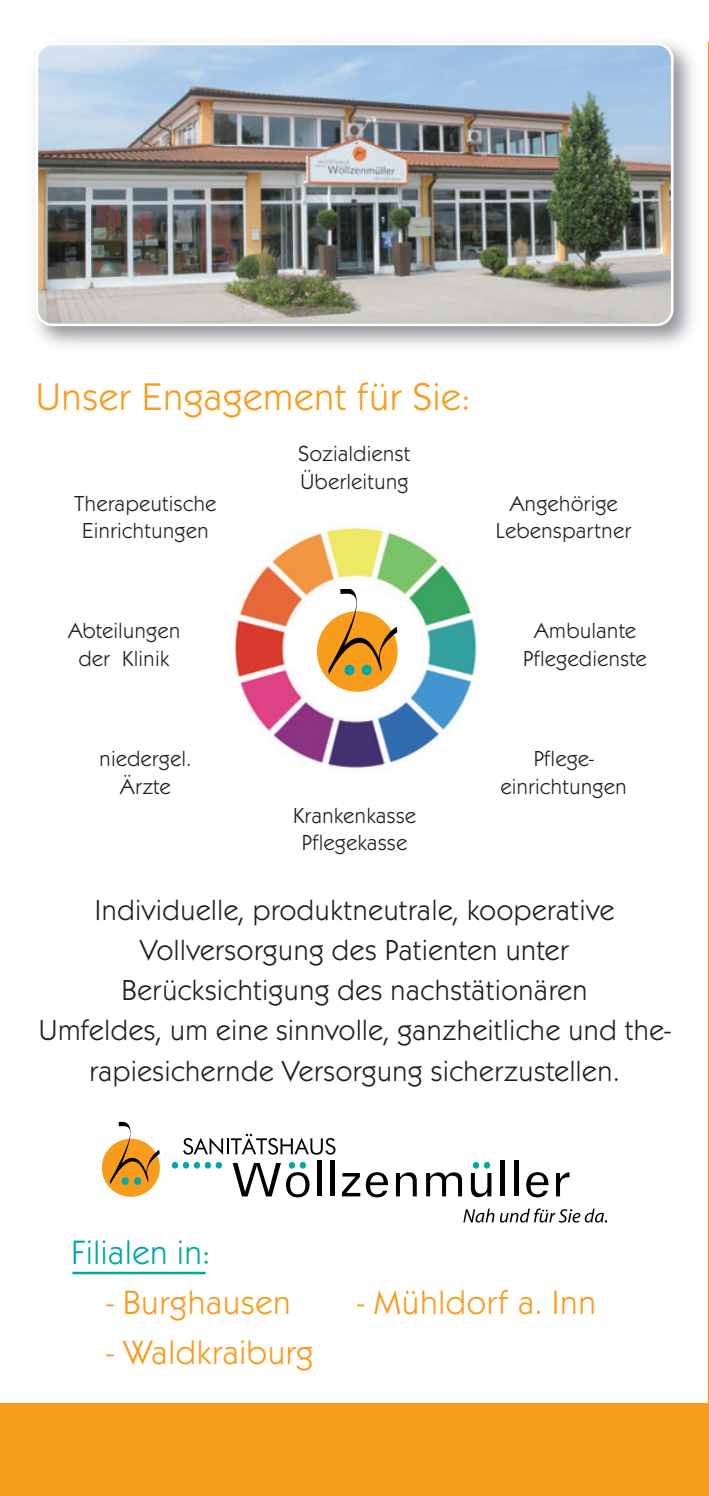
<style>
.page{position:relative;width:709px;height:1496px;background:#fff}
.page>*{position:absolute;margin:0;border:0;box-sizing:border-box;transform-origin:0 0}
.t1{font:40px "Kabel Itc T";color:#f89c1c}
.t2{font:35px "Kabel Itc T";color:#f89c1c}
.t3{font:35px "Kabel Itc T";color:#00a9a5}
.t4{font:30px/40px "Kabel Itc T";color:#231f20;text-align:center}
.t5{font:22.5px/27.5px "Kabel Itc T";color:#231f20;text-align:center}
</style>
<div class="page">
<div style="left:0;top:1403px;width:709px;height:92px;background:#f89c1c"></div>
<div style="left:102px;top:1138px;width:58px;height:58px;background:#f89c1c;border-radius:50%"></div>
<div style="left:172px;top:1161px;width:6px;height:7px;background:#00a9a5;border-radius:50%"></div>
<div style="left:183px;top:1161px;width:6px;height:7px;background:#00a9a5;border-radius:50%"></div>
<div style="left:194px;top:1161px;width:6px;height:7px;background:#00a9a5;border-radius:50%"></div>
<div style="left:205px;top:1161px;width:6px;height:7px;background:#00a9a5;border-radius:50%"></div>
<div style="left:216px;top:1161px;width:6px;height:7px;background:#00a9a5;border-radius:50%"></div>
<div style="left:289px;top:1161px;width:6px;height:7px;background:#fafdfd;border-radius:50%"></div>
<div style="left:300px;top:1161px;width:6px;height:7px;background:#fafdfd;border-radius:50%"></div>
<div style="left:473px;top:1161px;width:6px;height:7px;background:#00a9a5;border-radius:50%"></div>
<div style="left:484px;top:1161px;width:6px;height:7px;background:#00a9a5;border-radius:50%"></div>
<svg style="left:183px;top:1133px;width:152px;height:21px"></svg>
<svg style="left:233px;top:1162px;width:76px;height:35px"></svg>
<hr style="left:317px;top:1160px;width:4px;height:36px;background:#000">
<hr style="left:331px;top:1160px;width:4px;height:36px;background:#000">
<svg style="left:342px;top:1173px;width:18px;height:23px"></svg>
<svg style="left:366px;top:1172px;width:22px;height:25px"></svg>
<svg style="left:396px;top:1172px;width:21px;height:24px"></svg>
<svg style="left:426px;top:1172px;width:36px;height:24px"></svg>
<svg style="left:471px;top:1173px;width:20px;height:24px"></svg>
<hr style="left:500px;top:1160px;width:4px;height:36px;background:#000">
<hr style="left:514px;top:1160px;width:4px;height:36px;background:#000">
<svg style="left:526px;top:1172px;width:22px;height:25px"></svg>
<svg style="left:556px;top:1172px;width:13px;height:24px"></svg>
<svg style="left:463px;top:1208px;width:31px;height:14px"></svg>
<svg style="left:500px;top:1208px;width:107px;height:14px"></svg>
<svg style="left:110px;top:1121px;width:50px;height:63px"></svg>
<hr style="left:72px;top:1271px;width:134px;height:3px;background:#00a9a5">
<img style="left:37px;top:42px;width:656px;height:304px">
<img style="left:35px;top:43px;width:638px;height:283px">
<img style="left:234px;top:527px;width:243px;height:243px">
<div style="left:317px;top:611px;width:80px;height:80px;background:#f89c1c;border-radius:50%"></div>
<svg style="left:328px;top:589px;width:69px;height:85px"></svg>
<h1 class="t1" style="left:35px;top:382px;width:436px">Unser Engagement für Sie:</h1>
<p class="t5" style="left:74px;top:491px;width:144px">Therapeutische<br>Einrichtungen</p>
<p class="t5" style="left:68px;top:619px;width:114px">Abteilungen der Klinik</p>
<p class="t5" style="left:99px;top:746px;width:94px">niedergel.<br>Ärzte</p>
<p class="t5" style="left:298px;top:442px;width:114px;text-align:left">Sozialdienst<br>Überleitung</p>
<p class="t5" style="left:293px;top:803px;width:125px">Krankenkasse<br>Pflegekasse</p>
<p class="t5" style="left:495px;top:491px;width:138px">Angehörige<br>Lebenspartner</p>
<p class="t5" style="left:523px;top:619px;width:125px">Ambulante<br>Pflegedienste</p>
<p class="t5" style="left:500px;top:746px;width:128px">Pflege&shy;einrichtungen</p>
<p class="t4" style="left:38px;top:893px;width:633px">Individuelle, produktneutrale, kooperative Vollversorgung des Patienten unter Berücksichtigung des nachstätionären<br>Umfeldes, um eine sinnvolle, ganzheitliche und the&shy;rapiesichernde Versorgung sicherzustellen.</p>
<p class="t3" style="left:71px;top:1239px;width:141px">Filialen in:</p>
<p class="t2" style="left:106px;top:1289px;width:186px">- Burghausen</p>
<p class="t2" style="left:357px;top:1289px;width:241px">- Mühldorf a. Inn</p>
<p class="t2" style="left:106px;top:1339px;width:209px">- Waldkraiburg</p>
</div>
